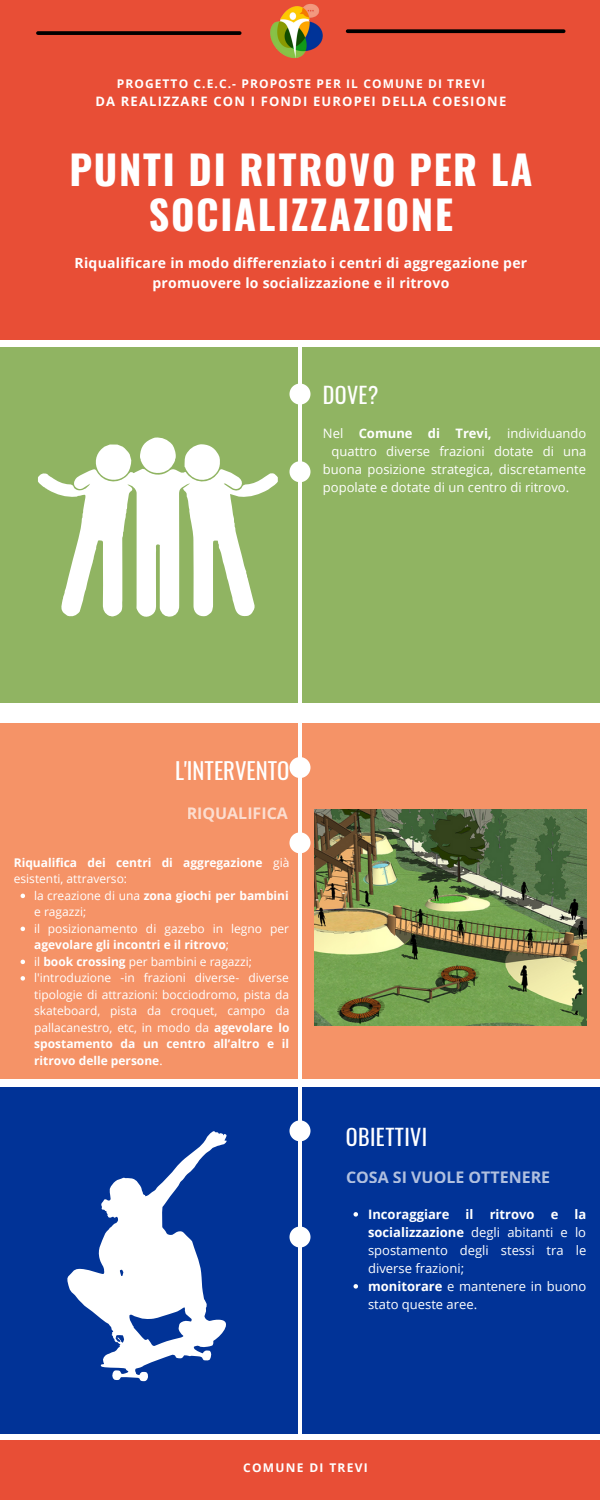
<style>
.page{position:relative;width:600px;height:1500px;background:#fff}
.page>*{position:absolute;margin:0;border:0;box-sizing:border-box;transform-origin:0 0}
.t1{font:700 40px/45px "Oswald";letter-spacing:.045em;color:#fff;text-align:center}
.t2{font:22.7px "Oswald";color:#fff}
.t3{font:22px "Oswald";letter-spacing:.02em;color:#fff}
.t4{font:700 16px "Open Sans";color:#fff}
.t5{font:700 14px/19.5px "Open Sans";letter-spacing:.02em;color:#fff;text-align:center}
.t6{font:13px/18px "Open Sans";color:#fff;text-align:justify}
.t7{font:700 13px "Open Sans";letter-spacing:.09em;color:#fff}
.t8{font:12px/16.5px "Open Sans";color:#fff}
.t9{font:700 12px/16.5px "Open Sans";color:#fff}
.t10{font:700 12px "Open Sans";letter-spacing:.09em;color:#fff}
.t11{font:700 12px "Open Sans";letter-spacing:.11em;color:#fff}
.s1{font-weight:700}
.s2{font-weight:400}
</style>
<div class="page">
<div style="left:0;top:0;width:600px;height:340px;background:#e84e36"></div>
<div style="left:0;top:347px;width:600px;height:356px;background:#90b462"></div>
<div style="left:0;top:723px;width:600px;height:356px;background:#f59367"></div>
<div style="left:0;top:1087px;width:600px;height:347px;background:#013397"></div>
<div style="left:0;top:1440px;width:600px;height:60px;background:#e84e36"></div>
<hr style="left:298px;top:340px;width:4px;height:1098px;background:#fff">
<div style="left:290px;top:384px;width:21px;height:21px;background:#fff;border-radius:50%"></div>
<div style="left:290px;top:461px;width:21px;height:21px;background:#fff;border-radius:50%"></div>
<div style="left:290px;top:757px;width:21px;height:21px;background:#fff;border-radius:50%"></div>
<div style="left:290px;top:832px;width:21px;height:21px;background:#fff;border-radius:50%"></div>
<div style="left:290px;top:1120px;width:21px;height:21px;background:#fff;border-radius:50%"></div>
<div style="left:290px;top:1227px;width:21px;height:21px;background:#fff;border-radius:50%"></div>
<img style="left:270px;top:4px;width:53px;height:54px">
<svg style="left:38px;top:31px;width:202px;height:4px"></svg>
<svg style="left:348px;top:29px;width:216px;height:4px"></svg>
<svg style="left:21px;top:894px;width:4px;height:4px"></svg>
<svg style="left:21px;top:927px;width:4px;height:4px"></svg>
<svg style="left:21px;top:960px;width:4px;height:4px"></svg>
<svg style="left:21px;top:976px;width:4px;height:5px"></svg>
<svg style="left:38px;top:469px;width:240px;height:148px;fill:#fff"></svg>
<svg style="left:184px;top:444px;width:37px;height:39px"></svg>
<svg style="left:140px;top:437px;width:36px;height:37px"></svg>
<svg style="left:94px;top:445px;width:37px;height:37px"></svg>
<img style="left:315px;top:810px;width:271px;height:216px">
<svg style="left:67px;top:1131px;width:160px;height:250px"></svg>
<svg style="left:354px;top:1212px;width:4px;height:5px"></svg>
<svg style="left:354px;top:1284px;width:4px;height:5px"></svg>
<p class="t10" style="left:117px;top:75px;width:370px">PROGETTO C.E.C.- PROPOSTE PER IL COMUNE DI TREVI</p>
<p class="t7" style="left:95px;top:92px;width:412px">DA REALIZZARE CON I FONDI EUROPEI DELLA COESIONE</p>
<p class="t1" style="left:69px;top:145px;width:465px">PUNTI DI RITROVO PER LA<br>SOCIALIZZAZIONE</p>
<p class="t5" style="left:75px;top:253px;width:454px">Riqualificare in modo differenziato i centri di aggregazione per promuovere lo socializzazione e il ritrovo</p>
<p class="t3" style="left:323px;top:378px;width:57px">DOVE?</p>
<p class="t6" style="left:323px;top:424px;width:265px">Nel <span class="s1">Comune di Trevi,</span> individuando</p>
<p class="t6" style="left:332px;top:442px;width:256px">quattro diverse frazioni dotate di una</p>
<p class="t6" style="left:323px;top:460px;width:265px">buona posizione strategica, discretamente</p>
<p class="t6" style="left:323px;top:478px;width:248px">popolate e dotate di un centro di ritrovo.</p>
<p class="t2" style="left:175px;top:753px;width:116px">L'INTERVENTO</p>
<h3 class="t4" style="left:187px;top:802px;width:103px">RIQUALIFICA</h3>
<p class="t9" style="left:14px;top:854px;width:277px">Riqualifica dei centri di aggregazione <span class="s2">già esistenti, attraverso:</span></p>
<p class="t8" style="left:34px;top:887px;width:256px">la creazione di una <span class="s1">zona giochi per bambini </span>e ragazzi;</p>
<p class="t8" style="left:34px;top:920px;width:256px">il posizionamento di gazebo in legno per <span class="s1">agevolare gli incontri e il ritrovo</span>;</p>
<p class="t8" style="left:34px;top:953px;width:219px">il <span class="s1">book crossing</span> per bambini e ragazzi;</p>
<p class="t8" style="left:34px;top:969px;width:257px;text-align:justify">l'introduzione -in frazioni diverse- diverse tipologie di attrazioni: bocciodromo, pista da skateboard, pista da croquet, campo da pallacanestro, etc, in modo da <span class="s1">agevolare lo spostamento da un centro all’altro e il ritrovo delle persone</span>.</p>
<p class="t3" style="left:346px;top:1119px;width:83px">OBIETTIVI</p>
<h3 class="t4" style="left:346px;top:1166px;width:206px">COSA SI VUOLE OTTENERE</h3>
<p class="t6" style="left:368px;top:1205px;width:220px"><span class="s1">Incoraggiare il ritrovo e la socializzazione</span> degli abitanti e lo spostamento degli stessi tra le diverse frazioni;</p>
<p class="t6" style="left:368px;top:1277px;width:220px"><span class="s1">monitorare</span> e mantenere in buono stato queste aree.</p>
<p class="t11" style="left:243px;top:1459px;width:126px">COMUNE DI TREVI</p>
</div>
